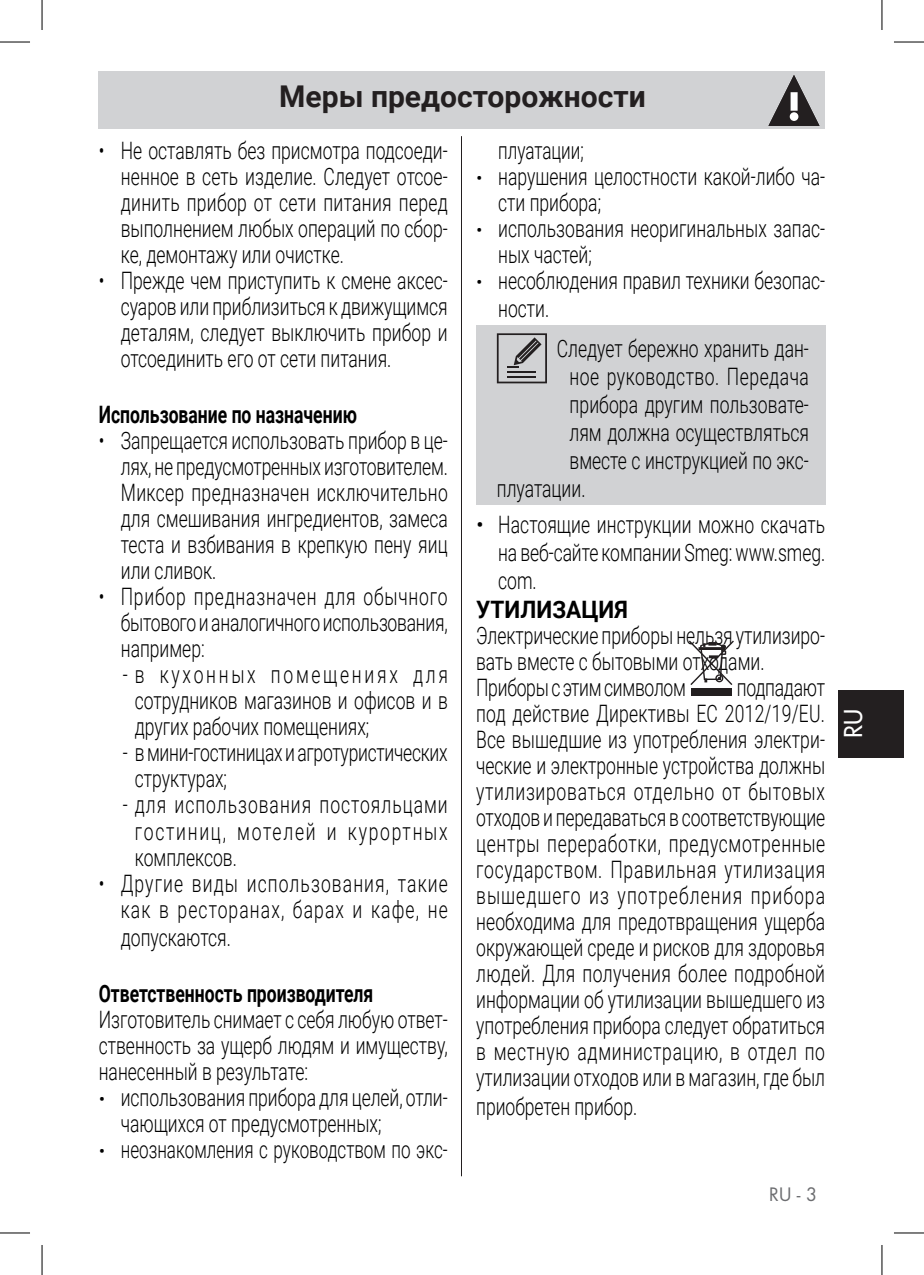
<style>
.page{position:relative;width:924px;height:1275px;background:#fff}
.page>*{position:absolute;margin:0;border:0;box-sizing:border-box;transform-origin:0 0}
.Testo{font:700 30px "Roboto";color:#231f20}
.testo_tab{font:300 24px/26px "Roboto";color:#000;text-align:justify;scale:.73 1}
.testo_tab-2{font:300 24px/28px "Roboto";color:#000;text-align:justify}
.testo_tab-3{font:700 24px "Roboto";color:#000;scale:.73 1}
.testo_tab-4{font:300 24px "Roboto";color:#000;scale:.71 1}
.testo_tab-5{font:300 24px "Roboto";letter-spacing:.03em;color:#000;scale:.73 1}
.testo_tab-6{font:700 24px "Roboto";color:#000;scale:.94 1}
.t1{font:500 24px "Futura Std";color:#fff}
.t2{font:18px "Futura Std";color:#6c6d70}
.s1{font-size:20px}
</style>
<div class="page">
<hr style="left:461px;top:136px;width:1px;height:1040px;background:#231f20">
<div style="left:99px;top:71px;width:725px;height:58px;background:#d1d2d4"></div>
<div style="left:837px;top:690px;width:65px;height:68px;background:#231f20"></div>
<div style="left:476px;top:325px;width:349px;height:180px;background:#d1d2d4"></div>
<svg style="left:496px;top:333px;width:50px;height:50px"></svg>
<div style="left:691px;top:688px;width:40px;height:8px;background:#231f20"></div>
<svg style="left:689px;top:640px;width:45px;height:45px"></svg>
<svg style="left:768px;top:75px;width:51px;height:51px"></svg>
<hr style="left:0;top:42px;width:30px;height:1px;background:#000">
<hr style="left:893px;top:42px;width:30px;height:1px;background:#000">
<hr style="left:0;top:1232px;width:30px;height:1px;background:#000">
<hr style="left:893px;top:1232px;width:30px;height:1px;background:#000">
<hr style="left:42px;top:0;width:1px;height:30px;background:#000">
<hr style="left:42px;top:1245px;width:1px;height:30px;background:#000">
<hr style="left:881px;top:0;width:1px;height:30px;background:#000">
<hr style="left:881px;top:1245px;width:1px;height:30px;background:#000">
<p class="Testo" style="left:279px;top:76px;width:368px">Меры предосторожности</p>
<p class="testo_tab" style="left:121px;top:137px;width:449px;text-indent:-22px">• Не оставлять без присмотра подсоеди&shy;ненное в сеть изделие. Следует отсое&shy;динить прибор от сети питания перед выполнением любых операций по сбор&shy;ке, демонтажу или очистке.</p>
<p class="testo_tab" style="left:121px;top:267px;width:449px;text-indent:-22px">• Прежде чем приступить к смене аксес&shy;суаров или приблизиться к движущимся деталям, следует выключить прибор и отсоединить его от сети питания.</p>
<p class="testo_tab-3" style="left:99px;top:398px;width:355px">Использование по назначению</p>
<p class="testo_tab" style="left:121px;top:427px;width:449px;text-indent:-22px">• Запрещается использовать прибор в це&shy;лях, не предусмотренных изготовителем.<br>Миксер предназначен исключительно для смешивания ингредиентов, замеса теста и взбивания в крепкую пену яиц или сливок.</p>
<p class="testo_tab" style="left:121px;top:583px;width:449px;text-indent:-22px">• Прибор предназначен для обычного бытового и аналогичного использования, например:</p>
<p class="testo_tab" style="left:135px;top:661px;width:430px;text-indent:-12px">- в кухонных помещениях для сотрудников магазинов и офисов и в других рабочих помещениях;</p>
<p class="testo_tab" style="left:135px;top:739px;width:430px;text-indent:-12px">- в мини-гостиницах и агротуристических структурах;</p>
<p class="testo_tab" style="left:135px;top:791px;width:430px;text-indent:-12px">- для использования постояльцами гостиниц, мотелей и курортных комплексов.</p>
<p class="testo_tab" style="left:121px;top:868px;width:449px;line-height:27px;text-indent:-22px">• Другие виды использования, такие как в ресторанах, барах и кафе, не допускаются.</p>
<p class="testo_tab-3" style="left:99px;top:977px;width:377px">Ответственность производителя</p>
<p class="testo_tab" style="left:99px;top:1006px;width:479px">Изготовитель снимает с себя любую ответ&shy;ственность за ущерб людям и имуществу, нанесенный в результате:</p>
<p class="testo_tab" style="left:121px;top:1084px;width:449px;text-indent:-22px"><span class="s1">•</span> использования прибора для целей, отли&shy;чающихся от предусмотренных;</p>
<p class="testo_tab-4" style="left:99px;top:1133px;width:493px"><span class="s1">•</span> неознакомления с руководством по экс-</p>
<p class="testo_tab-4" style="left:498px;top:134px;width:122px">плуатации;</p>
<p class="testo_tab" style="left:498px;top:163px;width:449px;text-indent:-22px"><span class="s1">•</span> нарушения целостности какой-либо ча&shy;сти прибора;</p>
<p class="testo_tab" style="left:498px;top:215px;width:449px;text-indent:-22px"><span class="s1">•</span> использования неоригинальных запас&shy;ных частей;</p>
<p class="testo_tab" style="left:498px;top:266px;width:449px;line-height:28px;text-indent:-22px"><span class="s1">•</span> несоблюдения правил техники безопас&shy;ности.</p>
<p class="testo_tab" style="left:556px;top:334px;width:346px">Следует бережно хранить дан-</p>
<p class="testo_tab-5" style="left:569px;top:359px;width:329px">ное руководство. Передача</p>
<p class="testo_tab" style="left:569px;top:390px;width:329px">прибора другим пользовате-</p>
<p class="testo_tab" style="left:569px;top:418px;width:329px">лям должна осуществляться</p>
<p class="testo_tab" style="left:569px;top:446px;width:329px">вместе с инструкцией по экс-</p>
<p class="testo_tab" style="left:496px;top:474px;width:123px">плуатации.</p>
<p class="testo_tab-2" style="left:498px;top:509px;width:328px;text-indent:-22px">• Настоящие инструкции можно скачать на веб-сайте компании Smeg: www.smeg. com.</p>
<p class="testo_tab-6" style="left:476px;top:592px;width:163px">УТИЛИЗАЦИЯ</p>
<p class="testo_tab" style="left:476px;top:621px;width:479px">Электрические приборы нельзя утилизиро&shy;вать вместе с бытовыми отходами.</p>
<p class="testo_tab" style="left:476px;top:673px;width:289px">Приборы с этим символом</p>
<p class="testo_tab" style="left:476px;top:673px;width:479px;text-indent:260px">подпадают под действие Директивы ЕС 2012/19/EU.<br>Все вышедшие из употребления электри&shy;ческие и электронные устройства должны утилизироваться отдельно от бытовых отходов и передаваться в соответствующие центры переработки, предусмотренные государством. Правильная утилизация вышедшего из употребления прибора необходима для предотвращения ущерба окружающей среде и рисков для здоровья людей. Для получения более подробной информации об утилизации вышедшего из употребления прибора следует обратиться в местную администрацию, в отдел по утилизации отходов или в магазин, где был</p>
<p class="testo_tab" style="left:476px;top:1092px;width:222px">приобретен прибор.</p>
<p class="t2" style="left:768px;top:1182px;width:50px">RU - 3</p>
<p class="t1" style="left:837px;top:738px;width:31px;rotate:-90deg">RU</p>
</div>
